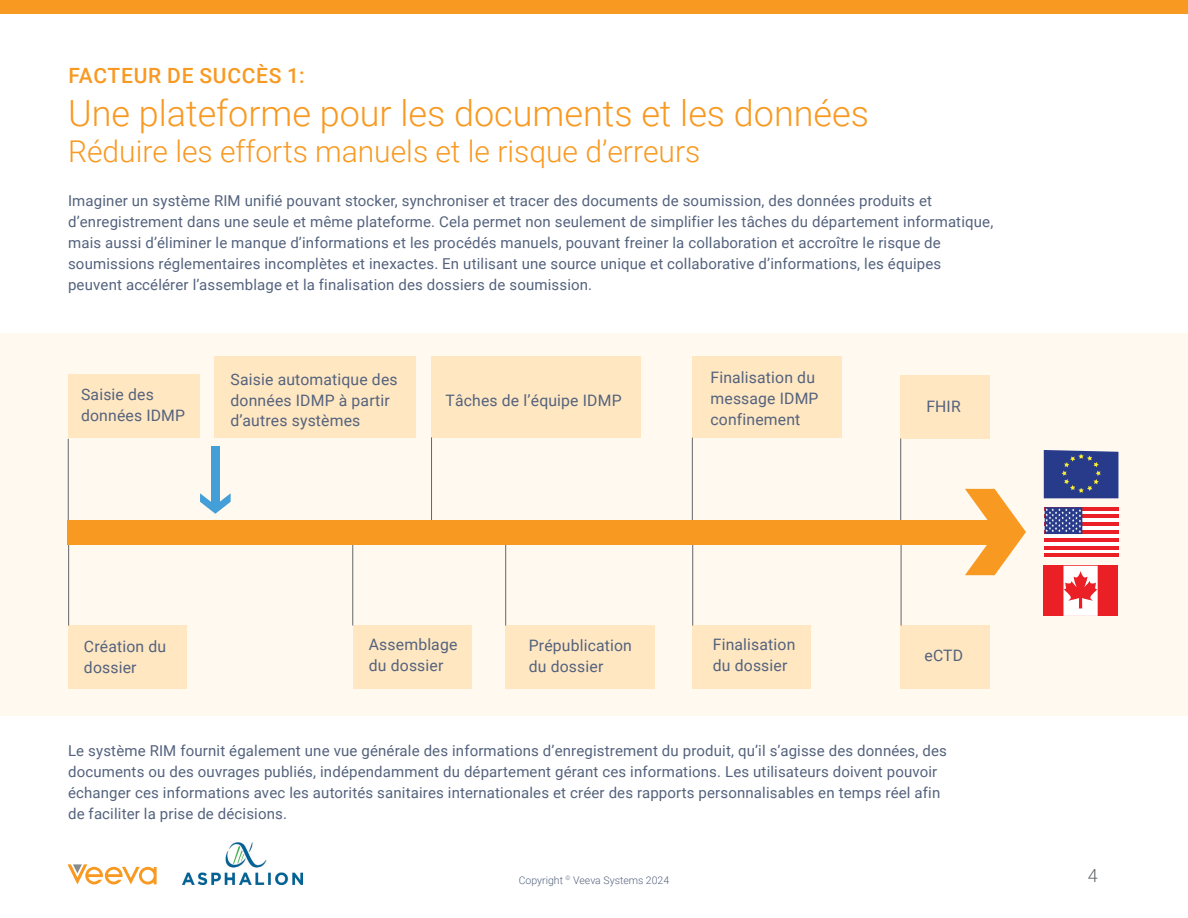
<style>
.page{position:relative;width:1188px;height:918px;background:#fff}
.page>*{position:absolute;margin:0;border:0;box-sizing:border-box;transform-origin:0 0}
.t1{font:300 36px "Roboto";color:#f89921}
.t2{font:300 30px "Roboto";color:#f89921}
.t3{font:300 22.05px "Roboto";color:#63666a}
.t4{font:500 21px "Roboto";letter-spacing:.035em;color:#f89921}
.t5{font:300 18px "Roboto";color:#63666a}
.t6{font:15.75px/21px "Roboto";letter-spacing:.01em;color:#54627d}
.t7{font:15px/21px "Roboto";letter-spacing:.01em;color:#54627d}
.t8{font:300 10.5px "Roboto";color:#54627d}
</style>
<div class="page">
<svg style="left:68px;top:864px;width:89px;height:21px"></svg>
<div style="left:0;top:333px;width:1188px;height:383px;background:#fff9ef"></div>
<div style="left:0;top:0;width:1188px;height:14px;background:#f89921"></div>
<div style="left:693px;top:357px;width:149px;height:81px;background:#ffe7c2"></div>
<div style="left:431px;top:357px;width:210px;height:81px;background:#ffe7c2"></div>
<div style="left:214px;top:357px;width:201px;height:81px;background:#ffe7c2"></div>
<div style="left:211px;top:446px;width:9px;height:59px;background:#449fd8"></div>
<svg style="left:200px;top:493px;width:31px;height:21px"></svg>
<hr style="left:431px;top:438px;width:1px;height:88px;background:#63666a">
<hr style="left:692px;top:438px;width:1px;height:88px;background:#63666a">
<hr style="left:900px;top:439px;width:1px;height:84px;background:#63666a">
<hr style="left:901px;top:536px;width:1px;height:89px;background:#63666a">
<hr style="left:692px;top:535px;width:1px;height:90px;background:#63666a">
<hr style="left:505px;top:536px;width:1px;height:89px;background:#63666a">
<hr style="left:353px;top:532px;width:1px;height:93px;background:#63666a">
<div style="left:353px;top:625px;width:118px;height:64px;background:#ffe7c2"></div>
<div style="left:506px;top:625px;width:149px;height:64px;background:#ffe7c2"></div>
<div style="left:692px;top:625px;width:119px;height:64px;background:#ffe7c2"></div>
<div style="left:901px;top:625px;width:89px;height:64px;background:#ffe7c2"></div>
<div style="left:901px;top:375px;width:89px;height:64px;background:#ffe7c2"></div>
<hr style="left:68px;top:439px;width:1px;height:81px;background:#63666a">
<hr style="left:68px;top:544px;width:1px;height:81px;background:#63666a">
<div style="left:69px;top:375px;width:131px;height:63px;background:#ffe7c2"></div>
<div style="left:69px;top:625px;width:118px;height:64px;background:#ffe7c2"></div>
<div style="left:1043px;top:566px;width:75px;height:50px;background:#eb2027"></div>
<svg style="left:1063px;top:566px;width:35px;height:50px"></svg>
<div style="left:1045px;top:507px;width:74px;height:50px;background:#fff"></div>
<hr style="left:1045px;top:507px;width:74px;height:3px;background:#eb2027">
<hr style="left:1045px;top:514px;width:74px;height:4px;background:#eb2027">
<hr style="left:1045px;top:522px;width:74px;height:4px;background:#eb2027">
<hr style="left:1045px;top:530px;width:74px;height:4px;background:#eb2027">
<hr style="left:1045px;top:538px;width:74px;height:4px;background:#eb2027">
<hr style="left:1045px;top:546px;width:74px;height:4px;background:#eb2027">
<hr style="left:1045px;top:554px;width:74px;height:3px;background:#eb2027">
<svg style="left:1045px;top:507px;width:37px;height:27px"></svg>
<svg style="left:1044px;top:450px;width:74px;height:48px;background:#344589"></svg>
<svg style="left:947px;top:488px;width:79px;height:88px"></svg>
<div style="left:68px;top:520px;width:931px;height:24px;background:#f89921"></div>
<img style="left:183px;top:843px;width:119px;height:42px">
<h3 class="t4" style="left:68px;top:61px;width:238px">FACTEUR DE SUCCÈS 1:</h3>
<h1 class="t1" style="left:68px;top:88px;width:802px">Une plateforme pour les documents et les données</h1>
<h2 class="t2" style="left:68px;top:131px;width:634px">Réduire les efforts manuels et le risque d’erreurs</h2>
<p class="t7" style="left:68px;top:189px;width:927px">Imaginer un système RIM unifié pouvant stocker, synchroniser et tracer des documents de soumission, des données produits et d’enregistrement dans une seule et même plateforme. Cela permet non seulement de simplifier les tâches du département informatique, mais aussi d’éliminer le manque d’informations et les procédés manuels, pouvant freiner la collaboration et accroître le risque de soumissions réglementaires incomplètes et inexactes. En utilisant une source unique et collaborative d’informations, les équipes peuvent accélérer l’assemblage et la finalisation des dossiers de soumission.</p>
<h3 class="t3" style="left:39px;top:258px;width:98px">Marketing</h3>
<p class="t6" style="left:81px;top:383px;width:106px">Saisie des données IDMP</p>
<p class="t6" style="left:231px;top:368px;width:169px">Saisie automatique des données IDMP à partir d’autres systèmes</p>
<p class="t6" style="left:711px;top:366px;width:109px">Finalisation du message IDMP confinement</p>
<p class="t6" style="left:446px;top:389px;width:178px">Tâches de l’équipe IDMP</p>
<p class="t6" style="left:926px;top:395px;width:36px">FHIR</p>
<p class="t6" style="left:84px;top:636px;width:84px">Création du dossier</p>
<p class="t6" style="left:369px;top:634px;width:90px">Assemblage du dossier</p>
<p class="t6" style="left:529px;top:634px;width:105px">Prépublication du dossier</p>
<p class="t6" style="left:713px;top:634px;width:84px">Finalisation du dossier</p>
<p class="t6" style="left:925px;top:644px;width:40px">eCTD</p>
<p class="t7" style="left:68px;top:740px;width:880px">Le système RIM fournit également une vue générale des informations d’enregistrement du produit, qu’il s’agisse des données, des documents ou des ouvrages publiés, indépendamment du département gérant ces informations. Les utilisateurs doivent pouvoir échanger ces informations avec les autorités sanitaires internationales et créer des rapports personnalisables en temps réel afin de faciliter la prise de décisions.</p>
<p class="t8" style="left:519px;top:872px;width:152px">Copyright <sup>©</sup> Veeva Systems 2024</p>
<p class="t5" style="left:1088px;top:863px;width:11px">4</p>
</div>
